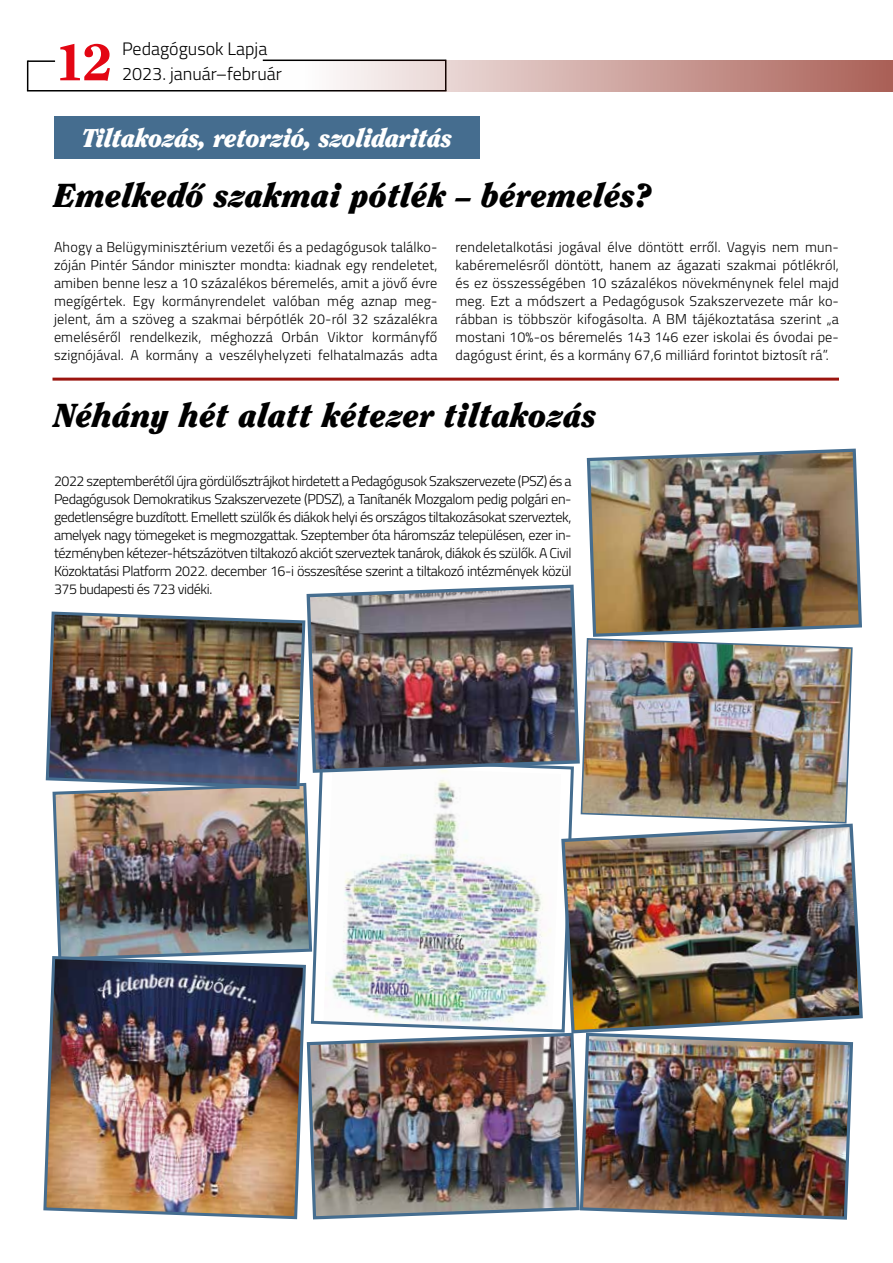
<style>
.page{position:relative;width:893px;height:1263px;background:#fff}
.page>*{position:absolute;margin:0;border:0;box-sizing:border-box;transform-origin:0 0}
.t1{font:800 51px "Clearface Std";color:#e30613;scale:1.1 1}
.t2{font:italic 900 33px "Clearface Std";color:#000}
.t3{font:italic 900 25.5px "Clearface Std";letter-spacing:-.02em;color:#fff}
.t4{font:300 18px/24.3px "Titillium Web";color:#000}
.t5{font:300 14.25px/18px "Titillium Web";letter-spacing:.01em;color:#000;text-align:justify}
.s1{font-size:30px}
</style>
<div class="page">
<hr style="left:27px;top:90px;width:419px;height:2px;background:#000">
<hr style="left:27px;top:60px;width:1px;height:31px;background:#000">
<hr style="left:28px;top:60px;width:27px;height:2px;background:#000">
<hr style="left:263px;top:60px;width:182px;height:1px;background:#000">
<svg style="left:264px;top:60px;width:629px;height:32px;background:#d0ada8"></svg>
<div style="left:55px;top:117px;width:425px;height:42px;background:#456d8f"></div>
<img style="left:52px;top:791px;width:257px;height:163px">
<img style="left:45px;top:611px;width:262px;height:180px">
<img style="left:586px;top:448px;width:276px;height:189px">
<img style="left:309px;top:774px;width:265px;height:257px">
<img style="left:308px;top:1031px;width:270px;height:189px">
<img style="left:305px;top:584px;width:275px;height:190px">
<img style="left:560px;top:822px;width:303px;height:213px">
<img style="left:43px;top:954px;width:265px;height:266px">
<img style="left:578px;top:1031px;width:277px;height:189px">
<img style="left:580px;top:638px;width:273px;height:186px">
<hr style="left:52px;top:378px;width:787px;height:3px;background:#9b150f">
<h1 class="t1" style="left:54px;top:31px;width:56px">12</h1>
<p class="t4" style="left:122px;top:36px;width:161px">Pedagógusok Lapja<br>2023. január–február</p>
<h3 class="t3" style="left:82px;top:123px;width:372px">Tiltakozás, retorzió, szolidaritás</h3>
<h2 class="t2" style="left:54px;top:175px;width:600px">Emelkedő szakmai pótlék <span class="s1">–</span> béremelés?</h2>
<p class="t5" style="left:54px;top:237px;width:385px">Ahogy a Belügyminisztérium vezetői és a pedagógusok találko&shy;zóján Pintér Sándor miniszter mondta: kiadnak egy rendeletet, amiben benne lesz a 10 százalékos béremelés, amit a jövő évre megígértek. Egy kormányrendelet valóban még aznap meg&shy;jelent, ám a szöveg a szakmai bérpótlék 20-ról 32 százalékra emeléséről rendelkezik, méghozzá Orbán Viktor kormányfő szignójával. A kormány a veszélyhelyzeti felhatalmazás adta</p>
<p class="t5" style="left:455px;top:237px;width:385px">rendeletalkotási jogával élve döntött erről. Vagyis nem mun&shy;kabéremelésről döntött, hanem az ágazati szakmai pótlékról, és ez összességében 10 százalékos növekménynek felel majd meg. Ezt a módszert a Pedagógusok Szakszervezete már ko&shy;rábban is többször kifogásolta. A BM tájékoztatása szerint „a mostani 10%-os béremelés 143 146 ezer iskolai és óvodai pe&shy;dagógust érint, és a kormány 67,6 milliárd forintot biztosít rá”.</p>
<h2 class="t2" style="left:54px;top:395px;width:544px">Néhány hét alatt kétezer tiltakozás</h2>
<p class="t5" style="left:54px;top:471px;width:519px">2022 szeptemberétől újra gördülősztrájkot hirdetett a Pedagógusok Szakszervezete (PSZ) és a Pedagógusok Demokratikus Szakszervezete (PDSZ), a Tanítanék Mozgalom pedig polgári en&shy;gedetlenségre buzdított. Emellett szülők és diákok helyi és országos tiltakozásokat szerveztek, amelyek nagy tömegeket is megmozgattak. Szeptember óta háromszáz településen, ezer in&shy;tézményben kétezer-hétszázötven tiltakozó akciót szerveztek tanárok, diákok és szülők. A Civil Közoktatási Platform 2022. december 16-i összesítése szerint a tiltakozó intézmények közül 375 budapesti és 723 vidéki.</p>
</div>
